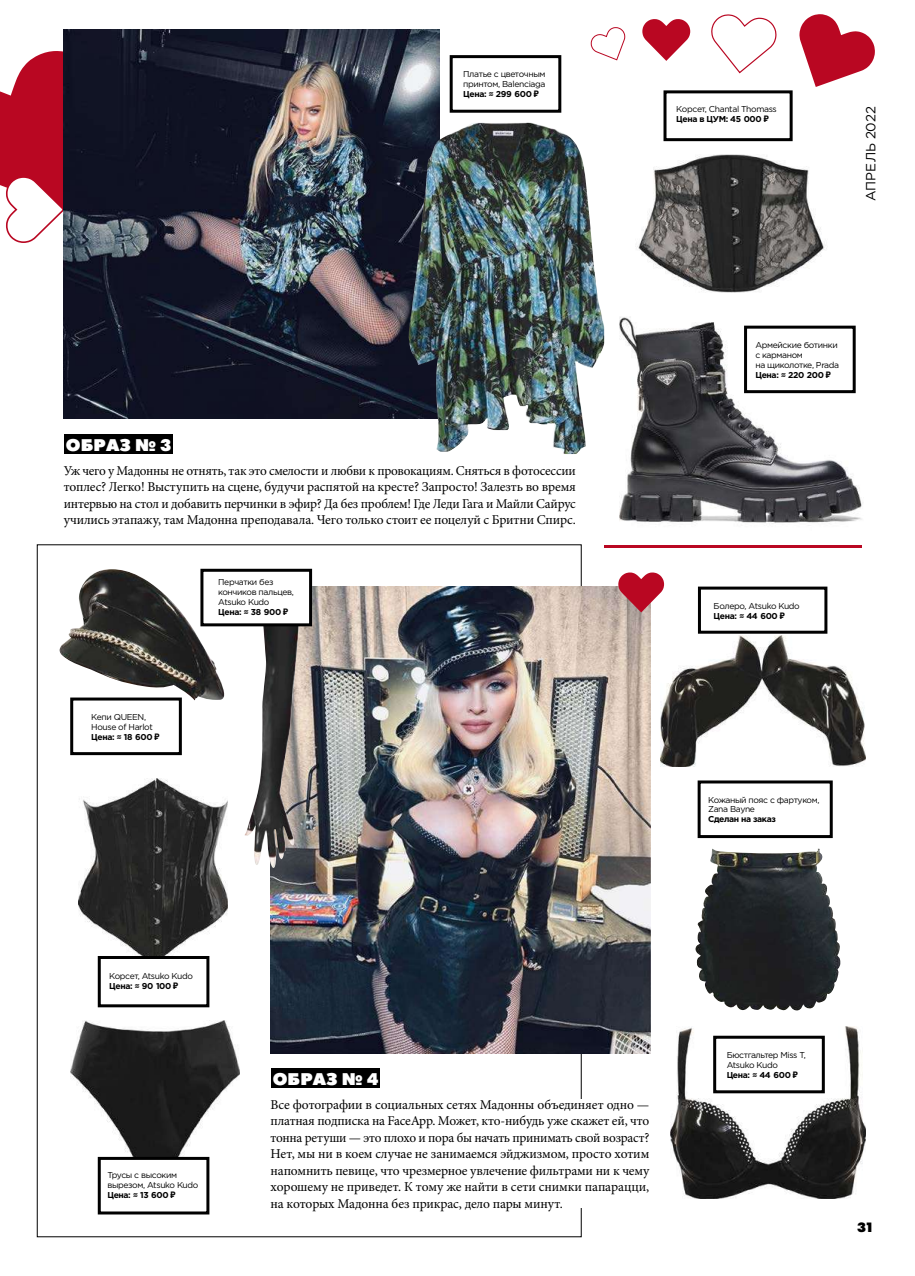
<style>
.page{position:relative;width:915px;height:1276px;background:#fff}
.page>*{position:absolute;margin:0;border:0;box-sizing:border-box;transform-origin:0 0}
.t1{font:16.95px "Futura Futuris Black C";letter-spacing:.01em;color:#fff}
.t2{font:13.5px/16.5px "Minion Pro";letter-spacing:-.01em;color:#000;text-align:justify}
.t3{font:13.5px "Futura Futuris Black C";color:#000}
.t4{font:13.35px "Gotham Pro";letter-spacing:.005em;color:#000}
.t5{font:8.55px/9.9px "Gotham Pro";letter-spacing:-.04em;color:#000}
.t6{font:700 8.55px "Gotham Pro";letter-spacing:-.04em;color:#000}
.s1{font-weight:700}
.s2{font-family:"Arial";font-weight:700;font-size:9px}
</style>
<div class="page">
<img style="left:670px;top:1026px;width:195px;height:172px">
<svg style="left:799px;top:14px;width:75px;height:73px"></svg>
<svg style="left:711px;top:14px;width:66px;height:60px"></svg>
<svg style="left:642px;top:19px;width:48px;height:42px"></svg>
<svg style="left:0;top:51px;width:64px;height:193px"></svg>
<svg style="left:590px;top:27px;width:35px;height:34px"></svg>
<hr style="left:604px;top:546px;width:257px;height:2px;background:#b90722">
<img style="left:270px;top:587px;width:380px;height:466px">
<img style="left:637px;top:154px;width:190px;height:139px">
<img style="left:619px;top:317px;width:243px;height:207px">
<img style="left:64px;top:29px;width:375px;height:390px">
<div style="left:743px;top:326px;width:112px;height:67px;border:3px solid #000"></div>
<div style="left:663px;top:90px;width:129px;height:51px;border:3px solid #000"></div>
<div style="left:713px;top:1035px;width:111px;height:58px;border:3px solid #000"></div>
<div style="left:449px;top:55px;width:112px;height:58px;border:3px solid #000"></div>
<div style="left:64px;top:434px;width:109px;height:20px;background:#000"></div>
<div style="left:271px;top:1068px;width:109px;height:19px;background:#000"></div>
<img style="left:408px;top:123px;width:196px;height:331px">
<img style="left:59px;top:569px;width:165px;height:131px">
<img style="left:695px;top:848px;width:145px;height:162px">
<img style="left:78px;top:778px;width:150px;height:184px">
<img style="left:71px;top:1020px;width:168px;height:155px">
<img style="left:660px;top:636px;width:204px;height:130px">
<div style="left:99px;top:957px;width:109px;height:49px;background:#fff"></div>
<div style="left:98px;top:956px;width:111px;height:51px;border:3px solid #000"></div>
<div style="left:70px;top:697px;width:112px;height:58px;border:3px solid #000"></div>
<div style="left:697px;top:780px;width:135px;height:58px;border:3px solid #000"></div>
<div style="left:697px;top:586px;width:130px;height:48px;border:3px solid #000"></div>
<div style="left:99px;top:1158px;width:109px;height:55px;background:#fff"></div>
<div style="left:98px;top:1157px;width:111px;height:57px;border:3px solid #000"></div>
<svg style="left:618px;top:572px;width:45px;height:40px"></svg>
<img style="left:244px;top:626px;width:56px;height:243px">
<div style="left:202px;top:570px;width:108px;height:55px;background:#fff"></div>
<div style="left:200px;top:569px;width:112px;height:57px;border:3px solid #000"></div>
<p class="t1" style="left:66px;top:435px;width:107px">ОБРАЗ № 3</p>
<p class="t5" style="left:463px;top:69px;width:84px;text-align:justify">Платье с цветочным принтом, Balenciaga <span class="s1">Цена: ≈ 299 600</span> <span class="s2">₽</span></p>
<p class="t2" style="left:64px;top:462px;width:513px">Уж чего у Мадонны не отнять, так это смелости и любви к провокациям. Сняться в фотосессии топлес? Легко! Выступить на сцене, будучи распятой на кресте? Запросто! Залезть во время интервью на стол и добавить перчинки в эфир? Да без проблем! Где Леди Гага и Майли Сайрус учились этапажу, там Мадонна преподавала. Чего только стоит ее поцелуй с Бритни Спирс.</p>
<p class="t5" style="left:91px;top:711px;width:70px">Кепи QUEEN,<br>House of Harlot<br><span class="s1">Цена: ≈ 18 600</span> <span class="s2">₽</span></p>
<p class="t5" style="left:218px;top:577px;width:77px">Перчатки без кончиков пальцев,<br>Atsuko Kudo<br><span class="s1">Цена: ≈ 38 900</span> <span class="s2">₽</span></p>
<p class="t5" style="left:676px;top:104px;width:102px">Корсет, Chantal Thomass<br><span class="s1">Цена в ЦУМ: 45 000</span> <span class="s2">₽</span></p>
<p class="t4" style="left:863px;top:201px;width:97px;rotate:-90deg">АПРЕЛЬ 2022</p>
<p class="t5" style="left:755px;top:340px;width:85px">Армейские ботинки с карманом<br>на щиколотке, Prada<br><span class="s1">Цена: ≈ 220 200</span> <span class="s2">₽</span></p>
<p class="t5" style="left:713px;top:600px;width:88px">Болеро, Atsuko Kudo<br><span class="s1">Цена: ≈ 44 600</span> <span class="s2">₽</span></p>
<p class="t5" style="left:707px;top:794px;width:113px">Кожаный пояс с фартуком,<br>Zana Bayne</p>
<p class="t6" style="left:707px;top:814px;width:69px">Сделан на заказ</p>
<p class="t5" style="left:109px;top:971px;width:85px">Корсет, Atsuko Kudo<br><span class="s1">Цена: ≈ 90 100</span> <span class="s2">₽</span></p>
<p class="t5" style="left:107px;top:1169px;width:92px">Трусы с высоким вырезом, Atsuko Kudo<br><span class="s1">Цена: ≈ 13 600</span> <span class="s2">₽</span></p>
<p class="t1" style="left:272px;top:1069px;width:107px">ОБРАЗ № 4</p>
<p class="t2" style="left:270px;top:1096px;width:380px">Все фотографии в социальных сетях Мадонны объединяет одно — платная подписка на FaceApp. Может, кто-нибудь уже скажет ей, что тонна ретуши — это плохо и пора бы начать принимать свой возраст?<br>Нет, мы ни в коем случае не занимаемся эйджизмом, просто хотим напомнить певице, что чрезмерное увлечение фильтрами ни к чему хорошему не приведет. К тому же найти в сети снимки папарацци, на которых Мадонна без прикрас, дело пары минут.</p>
<p class="t5" style="left:726px;top:1049px;width:81px">Бюстгальтер Miss T,<br>Atsuko Kudo<br><span class="s1">Цена: ≈ 44 600</span> <span class="s2">₽</span></p>
<p class="t3" style="left:856px;top:1219px;width:19px">31</p>
</div>
